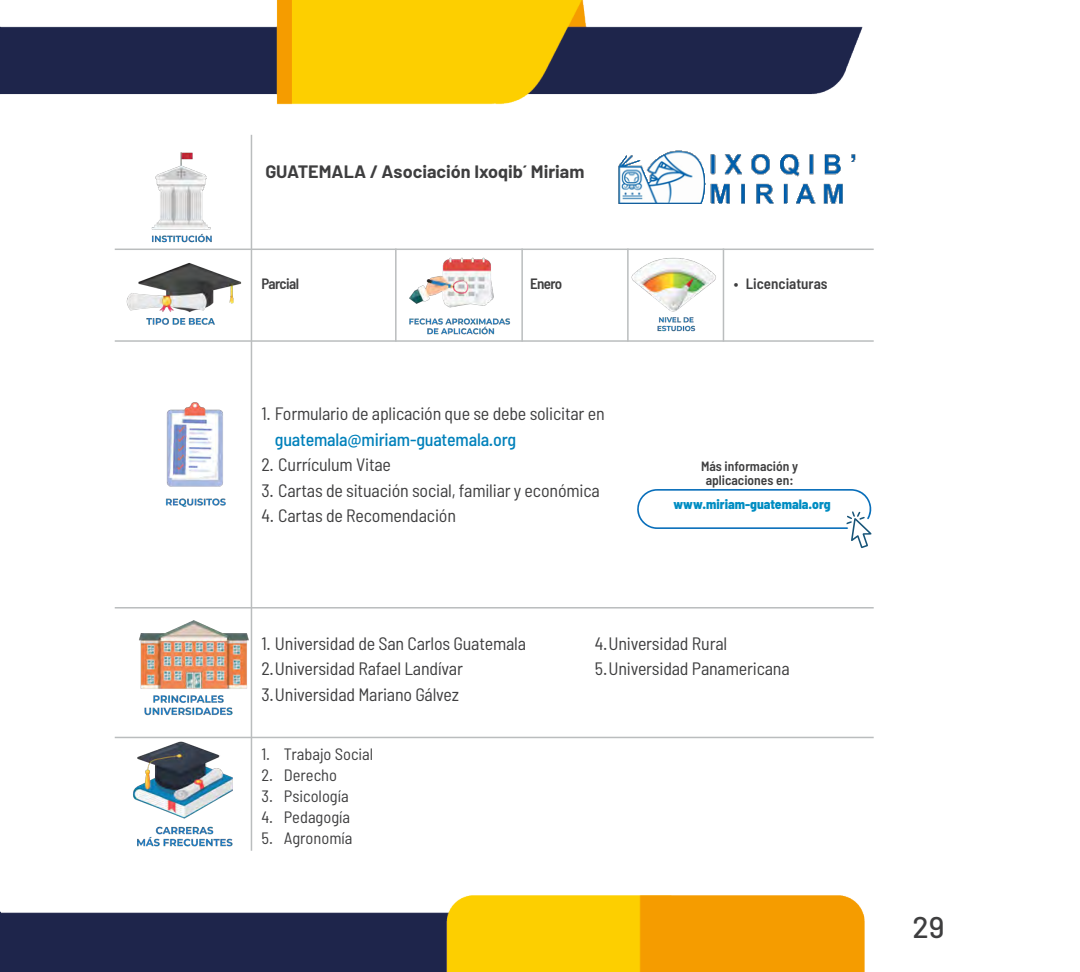
<style>
.page{position:relative;width:1080px;height:972px;background:#fff}
.page>*{position:absolute;margin:0;border:0;box-sizing:border-box;transform-origin:0 0}
.t1{font:500 30px "Barlow";color:#3e3e3f}
.t2{font:semi-condensed 18px/25.5px "Barlow";letter-spacing:-.01em;color:#3e3e3f}
.t3{font:700 18px "Barlow";color:#3e3e3f}
.t4{font:semi-condensed 16.5px "Barlow";color:#3e3e3f}
.t5{font:600 semi-condensed 15px "Barlow";letter-spacing:-.005em;color:#3e3e3f}
.t6{font:600 semi-condensed 15px "Barlow";letter-spacing:-.04em;color:#3e3e3f}
.t7{font:600 semi-condensed 13.5px/13.5px "Barlow";color:#3e3e3f;text-align:center}
.t8{font:800 semi-condensed 13.5px "Barlow";color:#008dc2}
.s1{font-weight:500;color:#0081bb}
</style>
<div class="page">
<img style="left:1px;top:0;width:873px;height:972px">
<img style="left:0;top:0;width:1px;height:972px">
<img style="left:143px;top:149px;width:79px;height:99px">
<img style="left:404px;top:253px;width:114px;height:87px">
<img style="left:123px;top:261px;width:122px;height:70px">
<img style="left:630px;top:253px;width:91px;height:83px">
<hr style="left:251px;top:135px;width:1px;height:716px;background:#babdbe">
<hr style="left:115px;top:249px;width:759px;height:1px;background:#babdbe">
<hr style="left:395px;top:249px;width:2px;height:93px;background:#babdbe">
<hr style="left:521px;top:249px;width:2px;height:93px;background:#babdbe">
<hr style="left:627px;top:249px;width:2px;height:93px;background:#babdbe">
<hr style="left:723px;top:249px;width:1px;height:93px;background:#babdbe">
<hr style="left:115px;top:340px;width:759px;height:2px;background:#babdbe">
<hr style="left:115px;top:607px;width:759px;height:2px;background:#babdbe">
<hr style="left:115px;top:737px;width:759px;height:1px;background:#babdbe">
<img style="left:133px;top:617px;width:120px;height:104px">
<img style="left:130px;top:739px;width:106px;height:113px">
<img style="left:157px;top:402px;width:79px;height:111px">
<svg style="left:636px;top:489px;width:237px;height:59px"></svg>
<img style="left:608px;top:142px;width:249px;height:79px">
<p class="t3" style="left:265px;top:160px;width:321px">GUATEMALA / Asociación Ixoqib´ Miriam</p>
<p class="t6" style="left:261px;top:275px;width:39px">Parcial</p>
<p class="t5" style="left:530px;top:275px;width:34px">Enero</p>
<p class="t5" style="left:734px;top:275px;width:95px">• Licenciaturas</p>
<p class="t2" style="left:275px;top:400px;width:331px;text-indent:-14px">1. Formulario de aplicación que se debe solicitar en <span class="s1">guatemala@miriam-guatemala.org</span></p>
<p class="t2" style="left:261px;top:451px;width:131px">2. Currículum Vitae</p>
<p class="t2" style="left:261px;top:477px;width:340px">3. Cartas de situación social, familiar y económica</p>
<p class="t2" style="left:261px;top:502px;width:196px">4. Cartas de Recomendación</p>
<p class="t7" style="left:701px;top:459px;width:99px">Más información y aplicaciones en:</p>
<p class="t8" style="left:674px;top:495px;width:159px">www.miriam-guatemala.org</p>
<p class="t2" style="left:261px;top:630px;width:266px">1. Universidad de San Carlos Guatemala<br>2.Universidad Rafael Landívar<br>3.Universidad Mariano Gálvez</p>
<p class="t4" style="left:261px;top:744px;width:113px">1. Trabajo Social</p>
<p class="t4" style="left:261px;top:765px;width:77px">2. Derecho</p>
<p class="t4" style="left:261px;top:786px;width:89px">3. Psicología</p>
<p class="t4" style="left:261px;top:807px;width:90px">4. Pedagogía</p>
<p class="t4" style="left:261px;top:828px;width:93px">5. Agronomía</p>
<p class="t2" style="left:595px;top:630px;width:196px">4.Universidad Rural<br>5.Universidad Panamericana</p>
<p class="t1" style="left:913px;top:909px;width:34px">29</p>
</div>
